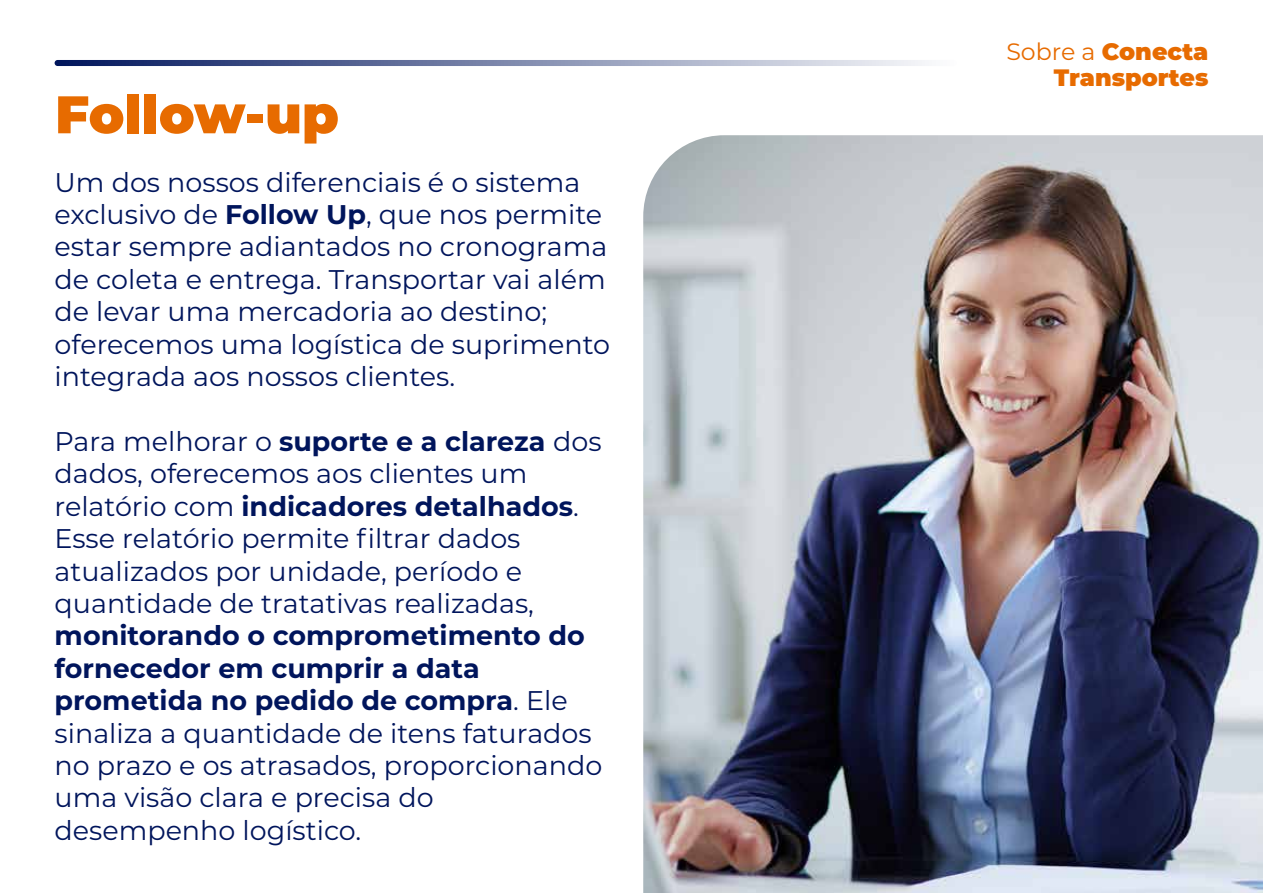
<style>
.page{position:relative;width:1263px;height:893px;background:#fff}
.page>*{position:absolute;margin:0;border:0;box-sizing:border-box;transform-origin:0 0}
.t1{font:900 52.8px "Montserrat";color:#e76b00}
.t2{font:27px/32.4px "Montserrat";color:#00155c}
.t3{font:900 23.7px/25.8px "Montserrat";color:#e76b00;text-align:right}
.s1{font-weight:700}
.s2{font-weight:400}
</style>
<div class="page">
<svg style="left:55px;top:60px;width:902px;height:6px;background:#7e89ac"></svg>
<img style="left:643px;top:135px;width:620px;height:758px">
<h1 class="t1" style="left:55px;top:75px;width:285px">Follow-up</h1>
<p class="t2" style="left:55px;top:165px;width:557px">Um dos nossos diferenciais é o sistema exclusivo de <span class="s1">Follow Up</span>, que nos permite estar sempre adiantados no cronograma de coleta e entrega. Transportar vai além de levar uma mercadoria ao destino; oferecemos uma logística de suprimento integrada aos nossos clientes.</p>
<p class="t2" style="left:55px;top:424px;width:548px">Para melhorar o <span class="s1">suporte e a clareza</span> dos dados, oferecemos aos clientes um relatório com <span class="s1">indicadores detalhados</span>.<br>Esse relatório permite filtrar dados atualizados por unidade, período e quantidade de tratativas realizadas,</p>
<p class="t2" style="left:55px;top:619px;width:549px"><span class="s1">monitorando o comprometimento do fornecedor em cumprir a data prometida no pedido de compra</span>. Ele sinaliza a quantidade de itens faturados no prazo e os atrasados, proporcionando uma visão clara e precisa do desempenho logístico.</p>
<p class="t3" style="left:1006px;top:37px;width:204px"><span class="s2">Sobre a</span> Conecta<br>Transportes</p>
</div>
